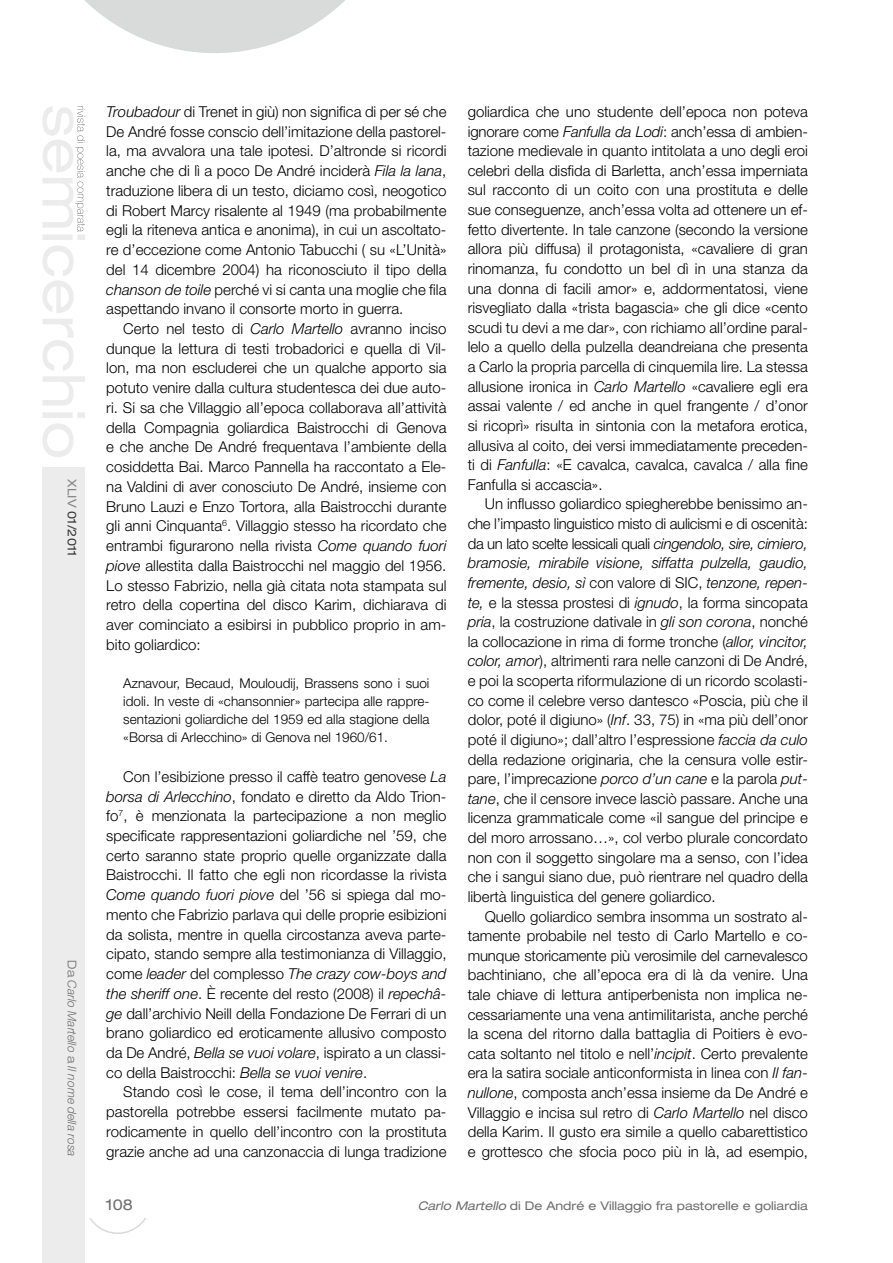
<style>
.page{position:relative;width:893px;height:1263px;background:#fff}
.page>*{position:absolute;margin:0;border:0;box-sizing:border-box;transform-origin:0 0}
.t1{font:300 15px/19.6px "Helvetica Neue LT Std";color:#000;text-align:justify}
.t2{font:expanded 15px "Helvetica Neue LT Std";color:#6e6e6e}
.t3{font:300 13.5px/18.3px "Helvetica Neue LT Std";color:#000;text-align:justify}
.t4{font:expanded 12px "Helvetica Neue LT Std";color:#6e6e6e}
.t5{font:italic 300 12px "Helvetica Neue LT Std";letter-spacing:-.005em;color:#6e6e6e}
.t6{font:expanded 12px "Helvetica Neue LT Std";color:#3a3a39}
.s1{color:#868786}
.s2{font-style:normal;font-stretch:expanded}
.s3{font-style:italic}
</style>
<div class="page">
<svg style="left:84px;top:0;width:261px;height:53px"></svg>
<div style="left:43px;top:468px;width:42px;height:795px;background:#ececec"></div>
<svg style="left:43px;top:106px;width:42px;height:351px"></svg>
<p class="t6" style="left:80px;top:479px;width:79px;rotate:90deg"><span class="s1">XLIV</span> 01/2011</p>
<p class="t5" style="left:79px;top:960px;width:198px;rotate:90deg"><span class="s2">Da</span> Carlo Martello <span class="s2">a</span> Il nome della rosa</p>
<p class="t1" style="left:106px;top:101px;width:342px"><span class="s3">Troubadour</span> di Trenet in giù) non significa di per sé che De André fosse conscio dell’imitazione della pastorel&shy;la, ma avvalora una tale ipotesi. D’altronde si ricordi anche che di lì a poco De André inciderà <span class="s3">Fila la lana</span>, traduzione libera di un testo, diciamo così, neogotico di Robert Marcy risalente al 1949 (ma probabilmente egli la riteneva antica e anonima), in cui un ascoltato&shy;re d’eccezione come Antonio Tabucchi ( su «L’Unità» del 14 dicembre 2004) ha riconosciuto il tipo della <span class="s3">chanson de toile</span> perché vi si canta una moglie che fila aspettando invano il consorte morto in guerra.</p>
<p class="t1" style="left:106px;top:318px;width:342px;text-indent:17px">Certo nel testo di <span class="s3">Carlo Martello</span> avranno inciso dunque la lettura di testi trobadorici e quella di Vil&shy;lon, ma non escluderei che un qualche apporto sia potuto venire dalla cultura studentesca dei due auto&shy;ri. Si sa che Villaggio all’epoca collaborava all’attività della Compagnia goliardica Baistrocchi di Genova e che anche De André frequentava l’ambiente della cosiddetta Bai. Marco Pannella ha raccontato a Ele&shy;na Valdini di aver conosciuto De André, insieme con Bruno Lauzi e Enzo Tortora, alla Baistrocchi durante gli anni Cinquanta<sup>6</sup>. Villaggio stesso ha ricordato che entrambi figurarono nella rivista <span class="s3">Come quando fuori piove</span> allestita dalla Baistrocchi nel maggio del 1956.<br>Lo stesso Fabrizio, nella già citata nota stampata sul retro della copertina del disco Karim, dichiarava di aver cominciato a esibirsi in pubblico proprio in am&shy;bito goliardico:</p>
<p class="t3" style="left:123px;top:673px;width:308px">Aznavour, Becaud, Mouloudij, Brassens sono i suoi idoli. In veste di «chansonnier» partecipa alle rappre&shy;sentazioni goliardiche del 1959 ed alla stagione della «Borsa di Arlecchino» di Genova nel 1960/61.</p>
<p class="t1" style="left:106px;top:766px;width:342px;text-indent:17px">Con l’esibizione presso il caffè teatro genovese <span class="s3">La borsa di Arlecchino</span>, fondato e diretto da Aldo Trion&shy;fo<sup>7</sup>, è menzionata la partecipazione a non meglio specificate rappresentazioni goliardiche nel ’59, che certo saranno state proprio quelle organizzate dalla Baistrocchi. Il fatto che egli non ricordasse la rivista <span class="s3">Come quando fuori piove</span> del ’56 si spiega dal mo&shy;mento che Fabrizio parlava qui delle proprie esibizioni da solista, mentre in quella circostanza aveva parte&shy;cipato, stando sempre alla testimonianza di Villaggio, come <span class="s3">leader</span> del complesso <span class="s3">The crazy cow-boys and the sheriff one</span>. È recente del resto (2008) il <span class="s3">repechâ&shy;ge</span> dall’archivio Neill della Fondazione De Ferrari di un brano goliardico ed eroticamente allusivo composto da De André, <span class="s3">Bella se vuoi volare</span>, ispirato a un classi&shy;co della Baistrocchi: <span class="s3">Bella se vuoi venire</span>.</p>
<p class="t1" style="left:106px;top:1082px;width:342px;text-indent:17px">Stando così le cose, il tema dell’incontro con la pastorella potrebbe essersi facilmente mutato pa&shy;rodicamente in quello dell’incontro con la prostituta grazie anche ad una canzonaccia di lunga tradizione</p>
<p class="t1" style="left:468px;top:102px;width:342px">goliardica che uno studente dell’epoca non poteva ignorare come <span class="s3">Fanfulla da Lodi</span>: anch’essa di ambien&shy;tazione medievale in quanto intitolata a uno degli eroi celebri della disfida di Barletta, anch’essa imperniata sul racconto di un coito con una prostituta e delle sue conseguenze, anch’essa volta ad ottenere un ef&shy;fetto divertente. In tale canzone (secondo la versione allora più diffusa) il protagonista, «cavaliere di gran rinomanza, fu condotto un bel dì in una stanza da una donna di facili amor» e, addormentatosi, viene risvegliato dalla «trista bagascia» che gli dice «cento scudi tu devi a me dar», con richiamo all’ordine paral&shy;lelo a quello della pulzella deandreiana che presenta a Carlo la propria parcella di cinquemila lire. La stessa allusione ironica in <span class="s3">Carlo Martello</span> «cavaliere egli era assai valente / ed anche in quel frangente / d’onor si ricoprì» risulta in sintonia con la metafora erotica, allusiva al coito, dei versi immediatamente preceden&shy;ti di <span class="s3">Fanfulla</span>: «E cavalca, cavalca, cavalca / alla fine Fanfulla si accascia».</p>
<p class="t1" style="left:468px;top:494px;width:342px;text-indent:17px">Un influsso goliardico spiegherebbe benissimo an&shy;che l’impasto linguistico misto di aulicismi e di oscenità: da un lato scelte lessicali quali <span class="s3">cingendolo, sire, cimiero, bramosie, mirabile visione, siffatta pulzella, gaudio, fremente, desio, sì</span> con valore di SIC, <span class="s3">tenzone, repen&shy;te,</span> e la stessa prostesi di <span class="s3">ignudo</span>, la forma sincopata <span class="s3">pria</span>, la costruzione dativale in <span class="s3">gli son corona</span>, nonché la collocazione in rima di forme tronche (<span class="s3">allor, vincitor, color, amor</span>), altrimenti rara nelle canzoni di De André, e poi la scoperta riformulazione di un ricordo scolasti&shy;co come il celebre verso dantesco «Poscia, più che il dolor, poté il digiuno» (<span class="s3">Inf</span>. 33, 75) in «ma più dell’onor poté il digiuno»; dall’altro l’espressione <span class="s3">faccia da culo </span>della redazione originaria, che la censura volle estir&shy;pare, l’imprecazione <span class="s3">porco d’un cane</span> e la parola <span class="s3">put&shy;tane</span>, che il censore invece lasciò passare. Anche una licenza grammaticale come «il sangue del principe e del moro arrossano…», col verbo plurale concordato non con il soggetto singolare ma a senso, con l’idea che i sangui siano due, può rientrare nel quadro della libertà linguistica del genere goliardico.</p>
<p class="t1" style="left:468px;top:906px;width:342px;text-indent:17px">Quello goliardico sembra insomma un sostrato al&shy;tamente probabile nel testo di Carlo Martello e co&shy;munque storicamente più verosimile del carnevalesco bachtiniano, che all’epoca era di là da venire. Una tale chiave di lettura antiperbenista non implica ne&shy;cessariamente una vena antimilitarista, anche perché la scena del ritorno dalla battaglia di Poitiers è evo&shy;cata soltanto nel titolo e nell’<span class="s3">incipit</span>. Certo prevalente era la satira sociale anticonformista in linea con <span class="s3">Il fan&shy;nullone</span>, composta anch’essa insieme da De André e Villaggio e incisa sul retro di <span class="s3">Carlo Martello</span> nel disco della Karim. Il gusto era simile a quello cabarettistico e grottesco che sfocia poco più in là, ad esempio,</p>
<p class="t2" style="left:106px;top:1195px;width:28px">108</p>
<p class="t4" style="left:418px;top:1198px;width:392px"><span class="s3">Carlo Martello</span> di De André e Villaggio fra pastorelle e goliardia</p>
</div>
